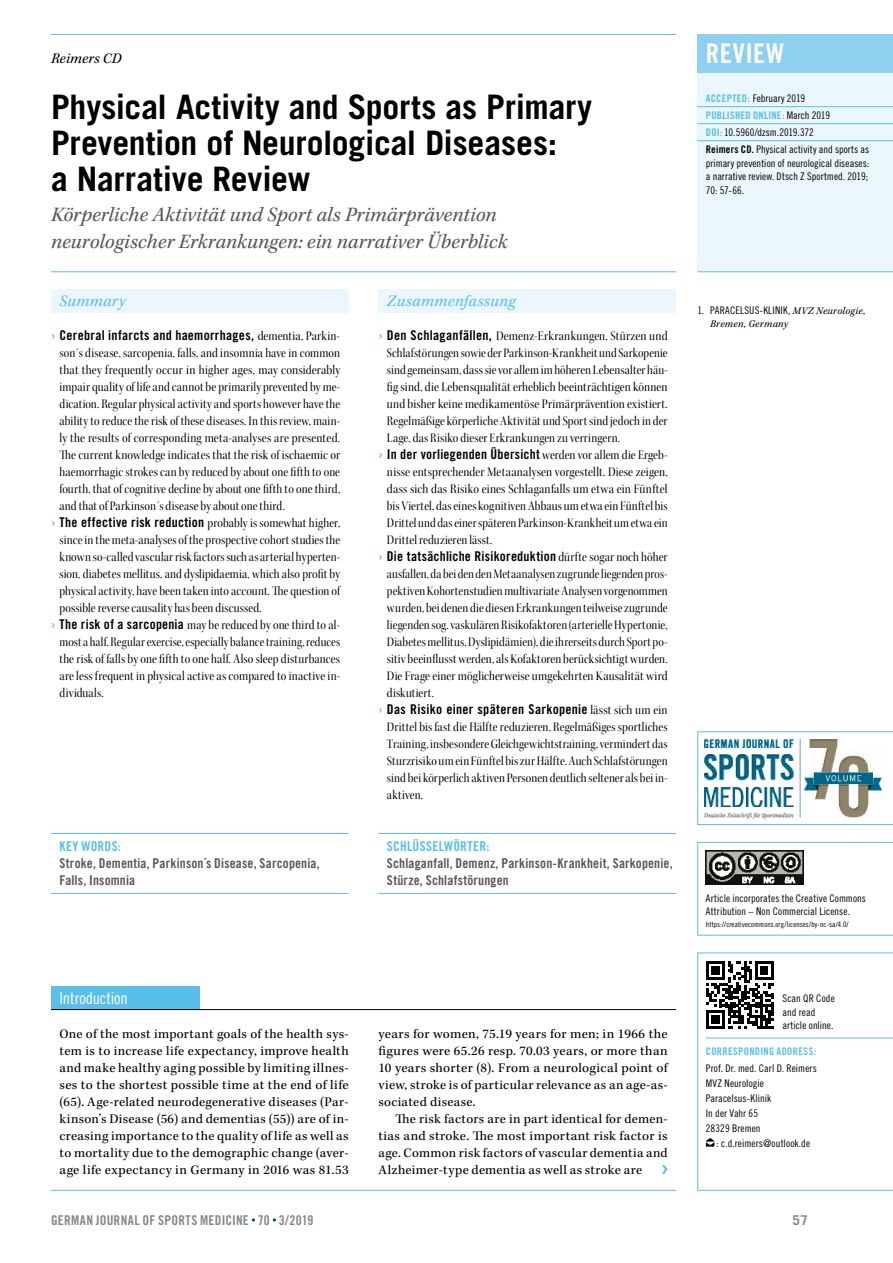
<style>
.page{position:relative;width:893px;height:1263px;background:#fff}
.page>*{position:absolute;margin:0;border:0;box-sizing:border-box;transform-origin:0 0}
.t1{font:700 33.75px/36px "Trade Gothic LT Std";letter-spacing:-.005em;color:#000}
.t2{font:27px "Trade Gothic LT Std Bd Cn 20";color:#fff}
.t3{font:italic 21px/27px "Kepler Std";color:#575756}
.t4{font:italic 16.5px "Kepler Std";letter-spacing:.02em;color:#59bee9}
.t5{font:16.5px "Trade Gothic LT Std Cn 18";letter-spacing:-.01em;color:#fff}
.t6{font:italic 15px "Kepler Std";letter-spacing:.01em;color:#000}
.t7{font:13.5px/17px "Kepler Std Scn Disp";letter-spacing:.01em;color:#000;text-align:justify}
.t8{font:13.5px/17px "Kepler Std";letter-spacing:.025em;color:#000;text-align:justify}
.t9{font:13.5px "Trade Gothic LT Std Bd Cn 20";letter-spacing:.02em;color:#000}
.t10{font:13.5px/17px "Trade Gothic LT Std Bd Cn 20";letter-spacing:.01em;color:#575756}
.t11{font:13.5px "Trade Gothic LT Std Bd Cn 20";letter-spacing:.015em;color:#878787}
.t12{font:13.5px "Trade Gothic LT Std Bd Cn 20";letter-spacing:.02em;color:#59bee9}
.t13{font:700 13.5px "Trade Gothic LT Std";color:#878787}
.t14{font:10.5px/13.5px "Trade Gothic LT Std Cn 18";letter-spacing:.01em;color:#000}
.t15{font:10.5px "Trade Gothic LT Std Bd Cn 20";letter-spacing:.025em;color:#59bee9}
.t16{font:italic 10.5px "Kepler Std";letter-spacing:.02em;color:#000}
.t17{font:7.5px "Trade Gothic LT Std Cn 18";letter-spacing:.015em;color:#000}
.s1{color:#59bee9}
.s2{font-family:"Kepler Std Scn Disp"}
.s3{font-family:"Trade Gothic LT Std Bd Cn 20";color:#59bee9}
.s4{font-family:"Trade Gothic LT Std Bd Cn 20"}
.s5{font-family:"Trade Gothic LT Std Cn 18";color:#000}
.s6{font-family:"Kepler Std";font-style:italic}
</style>
<div class="page">
<div style="left:378px;top:289px;width:298px;height:24px;background:#ebf6fd"></div>
<div style="left:697px;top:72px;width:196px;height:200px;background:#ebf6fd"></div>
<hr style="left:697px;top:271px;width:196px;height:1px;background:#59bee9">
<hr style="left:697px;top:106px;width:196px;height:1px;background:#59bee9">
<hr style="left:697px;top:123px;width:196px;height:1px;background:#59bee9">
<hr style="left:697px;top:140px;width:196px;height:1px;background:#59bee9">
<hr style="left:51px;top:271px;width:625px;height:1px;background:#59bee9">
<hr style="left:51px;top:34px;width:625px;height:1px;background:#59bee9">
<div style="left:51px;top:289px;width:298px;height:24px;background:#ebf6fd"></div>
<hr style="left:51px;top:1190px;width:625px;height:1px;background:#59bee9">
<svg style="left:697px;top:952px;width:196px;height:239px"></svg>
<svg style="left:662px;top:1165px;width:6px;height:9px"></svg>
<div style="left:697px;top:34px;width:196px;height:38px;background:#8fcff0"></div>
<svg style="left:697px;top:731px;width:196px;height:94px"></svg>
<div style="left:51px;top:986px;width:149px;height:24px;background:#59bee9"></div>
<hr style="left:51px;top:1009px;width:625px;height:1px;background:#000">
<svg style="left:706px;top:1138px;width:8px;height:8px"></svg>
<hr style="left:378px;top:833px;width:298px;height:1px;background:#59bee9">
<hr style="left:378px;top:893px;width:298px;height:1px;background:#59bee9">
<hr style="left:51px;top:833px;width:298px;height:1px;background:#59bee9">
<hr style="left:51px;top:893px;width:298px;height:1px;background:#59bee9">
<svg style="left:706px;top:961px;width:68px;height:68px"></svg>
<svg style="left:697px;top:842px;width:196px;height:93px"></svg>
<p class="t6" style="left:51px;top:50px;width:72px">Reimers CD</p>
<h1 class="t1" style="left:51px;top:89px;width:543px">Physical Activity and Sports as Primary<br>Prevention of Neurological Diseases:<br>a Narrative Review</h1>
<h3 class="t3" style="left:51px;top:202px;width:458px">Körperliche Aktivität und Sport als Primärprävention neurologischer Erkrankungen: ein narrativer Überblick</h3>
<p class="t4" style="left:60px;top:292px;width:68px">Summary</p>
<p class="t4" style="left:387px;top:292px;width:130px">Zusammenfassung</p>
<p class="t9" style="left:51px;top:327px;width:291px"><span class="s1">›</span> Cerebral infarcts and haemorrhages, <span class="s2">dementia, Parkin-</span></p>
<p class="t7" style="left:60px;top:345px;width:282px">son´s disease, sarcopenia, falls, and insomnia have in common that they frequently occur in higher ages, may considerably impair quality of life and cannot be primarily prevented by me&shy;dication. Regular physical activity and sports however have the ability to reduce the risk of these diseases. In this review, main&shy;ly the results of corresponding meta-analyses are presented.<br>The current knowledge indicates that the risk of ischaemic or haemorrhagic strokes can by reduced by about one fifth to one fourth, that of cognitive decline by about one fifth to one third, and that of Parkinson´s disease by about one third.</p>
<p class="t9" style="left:51px;top:514px;width:291px"><span class="s1">›</span> The effective risk reduction <span class="s2">probably is somewhat higher,</span></p>
<p class="t7" style="left:60px;top:532px;width:282px">since in the meta-analyses of the prospective cohort studies the</p>
<p class="t7" style="left:60px;top:549px;width:282px">known so-called vascular risk factors such as arterial hyperten-</p>
<p class="t7" style="left:60px;top:566px;width:282px">sion, diabetes mellitus, and dyslipidaemia, which also profit by</p>
<p class="t7" style="left:60px;top:583px;width:282px">physical activity, have been taken into account. The question of</p>
<p class="t7" style="left:60px;top:600px;width:204px">possible reverse causality has been discussed.</p>
<p class="t7" style="left:51px;top:617px;width:291px"><span class="s3">›</span> <span class="s4">The risk of a sarcopenia</span> may be reduced by one third to al-</p>
<p class="t7" style="left:60px;top:634px;width:282px">most a half. Regular exercise, especially balance training, reduces</p>
<p class="t7" style="left:60px;top:651px;width:282px">the risk of falls by one fifth to one half. Also sleep disturbances</p>
<p class="t7" style="left:60px;top:668px;width:282px">are less frequent in physical active as compared to inactive in-</p>
<p class="t7" style="left:60px;top:685px;width:45px">dividuals.</p>
<p class="t12" style="left:60px;top:837px;width:63px">KEY WORDS:</p>
<p class="t10" style="left:60px;top:854px;width:262px">Stroke, Dementia, Parkinson´s Disease, Sarcopenia,<br>Falls, Insomnia</p>
<p class="t7" style="left:387px;top:328px;width:282px;text-indent:-9px"><span class="s3">›</span> <span class="s4">Den Schlaganfällen,</span> Demenz-Erkrankungen, Stürzen und Schlafstörungen sowie der Parkinson-Krankheit und Sarkopenie sind gemeinsam, dass sie vor allem im höheren Lebensalter häu&shy;fig sind, die Lebensqualität erheblich beeinträchtigen können und bisher keine medikamentöse Primärprävention existiert.<br>Regelmäßige körperliche Aktivität und Sport sind jedoch in der Lage, das Risiko dieser Erkrankungen zu verringern.</p>
<p class="t9" style="left:378px;top:446px;width:291px"><span class="s1">›</span> In der vorliegenden Übersicht <span class="s2">werden vor allem die Ergeb-</span></p>
<p class="t7" style="left:387px;top:464px;width:282px">nisse entsprechender Metaanalysen vorgestellt. Diese zeigen, dass sich das Risiko eines Schlaganfalls um etwa ein Fünftel bis Viertel, das eines kognitiven Abbaus um etwa ein Fünftel bis Drittel und das einer späteren Parkinson-Krankheit um etwa ein Drittel reduzieren lässt.</p>
<p class="t9" style="left:378px;top:548px;width:291px"><span class="s1">›</span> Die tatsächliche Risikoreduktion <span class="s2">dürfte sogar noch höher</span></p>
<p class="t7" style="left:387px;top:566px;width:282px">ausfallen, da bei den den Metaanalysen zugrunde liegenden pros&shy;pektiven Kohortenstudien multivariate Analysen vorgenommen wurden, bei denen die diesen Erkrankungen teilweise zugrunde liegenden sog. vaskulären Risikofaktoren (arterielle Hypertonie, Diabetes mellitus, Dyslipidämien), die ihrerseits durch Sport po&shy;sitiv beeinflusst werden, als Kofaktoren berücksichtigt wurden.<br>Die Frage einer möglicherweise umgekehrten Kausalität wird diskutiert.</p>
<p class="t9" style="left:378px;top:701px;width:291px"><span class="s1">›</span> Das Risiko einer späteren Sarkopenie <span class="s2">lässt sich um ein</span></p>
<p class="t7" style="left:387px;top:719px;width:282px">Drittel bis fast die Hälfte reduzieren. Regelmäßiges sportliches Training, insbesondere Gleichgewichtstraining, vermindert das Sturzrisiko um ein Fünftel bis zur Hälfte. Auch Schlafstörungen sind bei körperlich aktiven Personen deutlich seltener als bei in&shy;aktiven.</p>
<p class="t12" style="left:387px;top:837px;width:104px">SCHLÜSSELWÖRTER:</p>
<p class="t10" style="left:387px;top:854px;width:287px">Schlaganfall, Demenz, Parkinson-Krankheit, Sarkopenie,<br>Stürze, Schlafstörungen</p>
<p class="t5" style="left:60px;top:988px;width:70px">Introduction</p>
<p class="t8" style="left:60px;top:1025px;width:291px">One of the most important goals of the health sys&shy;tem is to increase life expectancy, improve health and make healthy aging possible by limiting illnes&shy;ses to the shortest possible time at the end of life (65). Age-related neurodegenerative diseases (Par&shy;kinson’s Disease (56) and dementias (55)) are of in&shy;creasing importance to the quality of life as well as to mortality due to the demographic change (aver&shy;age life expectancy in Germany in 2016 was 81.53</p>
<p class="t8" style="left:378px;top:1025px;width:291px">years for women, 75.19 years for men; in 1966 the figures were 65.26 resp. 70.03 years, or more than 10 years shorter (8). From a neurological point of view, stroke is of particular relevance as an age-as&shy;sociated disease.</p>
<p class="t8" style="left:378px;top:1110px;width:291px;text-indent:17px">The risk factors are in part identical for demen&shy;tias and stroke. The most important risk factor is age. Common risk factors of vascular dementia and Alzheimer-type dementia as well as stroke are</p>
<h2 class="t2" style="left:706px;top:37px;width:80px">Review</h2>
<p class="t14" style="left:706px;top:91px;width:101px"><span class="s3">ACCEPTED:</span> February 2019</p>
<p class="t15" style="left:706px;top:109px;width:126px">PUBLISHED ONLINE: <span class="s5">March 2019</span></p>
<p class="t14" style="left:706px;top:125px;width:109px"><span class="s3">DOI:</span> 10.5960/dzsm.2019.372</p>
<p class="t14" style="left:706px;top:142px;width:165px;text-align:justify"><span class="s4">Reimers CD.</span> Physical activity and sports as primary prevention of neurological diseases: a narrative review. Dtsch Z Sportmed. 2019; 70: 57-66.</p>
<p class="t14" style="left:697px;top:303px;width:169px">1. PARACELSUS-KLINIK, <span class="s6">MVZ Neurologie,</span></p>
<p class="t16" style="left:710px;top:318px;width:80px">Bremen, Germany</p>
<p class="t14" style="left:706px;top:891px;width:162px">Article incorporates the Creative Commons<br>Attribution – Non Commercial License.</p>
<p class="t17" style="left:706px;top:920px;width:144px">https://creativecommons.org/licenses/by-nc-sa/4.0/</p>
<p class="t14" style="left:782px;top:991px;width:54px">Scan QR Code and read article online.</p>
<p class="t15" style="left:706px;top:1044px;width:112px">CORRESPONDING ADDRESS:</p>
<p class="t14" style="left:706px;top:1060px;width:112px;line-height:15px">Prof. Dr. med. Carl D. Reimers<br>MVZ Neurologie<br>Paracelsus-Klinik<br>In der Vahr 65<br>28329 Bremen</p>
<p class="t14" style="left:716px;top:1136px;width:95px">: c.d.reimers@outlook.de</p>
<p class="t11" style="left:51px;top:1212px;width:264px">GERMAN JOURNAL OF SPORTS MEDICINE 70 3/2019</p>
<p class="t13" style="left:792px;top:1211px;width:17px">57</p>
</div>
